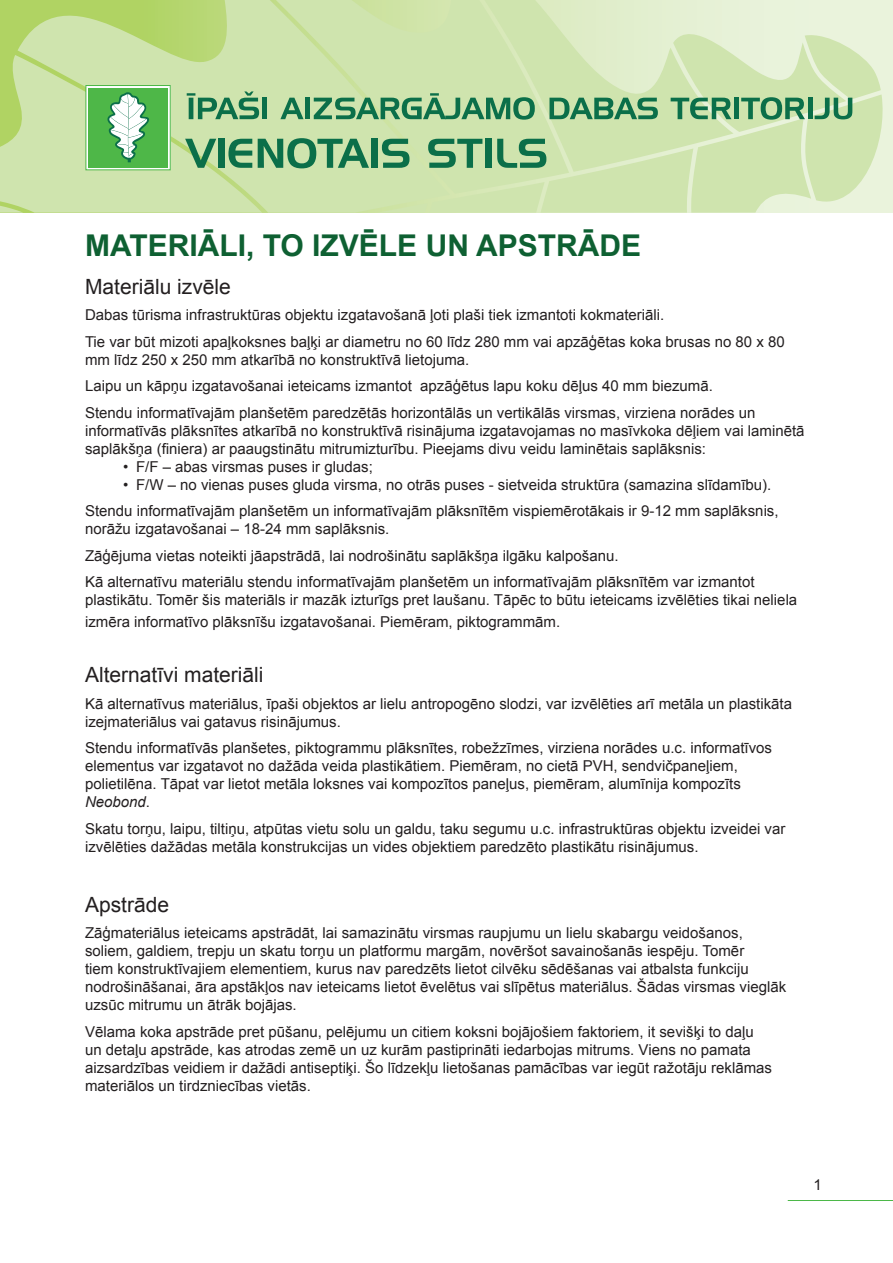
<style>
.page{position:relative;width:893px;height:1263px;background:#fff}
.page>*{position:absolute;margin:0;border:0;box-sizing:border-box;transform-origin:0 0}
.t1{font:700 30px "Arial";color:#0e6032}
.t2{font:21px "Arial";color:#231f20}
.Atelu_parakstiem{font:15px/18px "Arial";color:#231f20}
.s1{font-style:italic}
</style>
<div class="page">
<hr style="left:788px;top:1200px;width:105px;height:1px;background:#4cb848">
<svg style="left:0;top:0;width:888px;height:213px;background:#c1dca6"></svg>
<p class="t1" style="left:85px;top:225px;width:558px">MATERIĀLI, TO IZVĒLE UN APSTRĀDE</p>
<p class="t2" style="left:85px;top:273px;width:147px">Materiālu izvēle</p>
<p class="Atelu_parakstiem" style="left:85px;top:306px;width:581px">Dabas tūrisma infrastruktūras objektu izgatavošanā ļoti plaši tiek izmantoti kokmateriāli.</p>
<p class="Atelu_parakstiem" style="left:85px;top:333px;width:701px">Tie var būt mizoti apaļkoksnes baļķi ar diametru no 60 līdz 280 mm vai apzāģētas koka brusas no 80 x 80 mm līdz 250 x 250 mm atkarībā no konstruktīvā lietojuma.</p>
<p class="Atelu_parakstiem" style="left:85px;top:377px;width:629px">Laipu un kāpņu izgatavošanai ieteicams izmantot apzāģētus lapu koku dēļus 40 mm biezumā.</p>
<p class="Atelu_parakstiem" style="left:85px;top:404px;width:721px">Stendu informatīvajām planšetēm paredzētās horizontālās un vertikālās virsmas, virziena norādes un informatīvās plāksnītes atkarībā no konstruktīvā risinājuma izgatavojamas no masīvkoka dēļiem vai laminētā saplākšņa (finiera) ar paaugstinātu mitrumizturību. Pieejams divu veidu laminētais saplāksnis:</p>
<p class="Atelu_parakstiem" style="left:123px;top:458px;width:251px">• F/F ‒ abas virsmas puses ir gludas;</p>
<p class="Atelu_parakstiem" style="left:123px;top:476px;width:649px">• F/W ‒ no vienas puses gluda virsma, no otrās puses - sietveida struktūra (samazina slīdamību).</p>
<p class="Atelu_parakstiem" style="left:85px;top:502px;width:695px">Stendu informatīvajām planšetēm un informatīvajām plāksnītēm vispiemērotākais ir 9-12 mm saplāksnis, norāžu izgatavošanai ‒ 18-24 mm saplāksnis.</p>
<p class="Atelu_parakstiem" style="left:85px;top:547px;width:535px">Zāģējuma vietas noteikti jāapstrādā, lai nodrošinātu saplākšņa ilgāku kalpošanu.</p>
<p class="Atelu_parakstiem" style="left:85px;top:573px;width:714px">Kā alternatīvu materiālu stendu informatīvajām planšetēm un informatīvajām plāksnītēm var izmantot plastikātu. Tomēr šis materiāls ir mazāk izturīgs pret laušanu. Tāpēc to būtu ieteicams izvēlēties tikai neliela</p>
<p class="Atelu_parakstiem" style="left:85px;top:613px;width:477px">izmēra informatīvo plāksnīšu izgatavošanai. Piemēram, piktogrammām.</p>
<p class="t2" style="left:85px;top:661px;width:180px">Alternatīvi materiāli</p>
<p class="Atelu_parakstiem" style="left:85px;top:694px;width:708px">Kā alternatīvus materiālus, īpaši objektos ar lielu antropogēno slodzi, var izvēlēties arī metāla un plastikāta izejmateriālus vai gatavus risinājumus.</p>
<p class="Atelu_parakstiem" style="left:85px;top:739px;width:688px">Stendu informatīvās planšetes, piktogrammu plāksnītes, robežzīmes, virziena norādes u.c. informatīvos elementus var izgatavot no dažāda veida plastikātiem. Piemēram, no cietā PVH, sendvičpaneļiem, polietilēna. Tāpat var lietot metāla loksnes vai kompozītos paneļus, piemēram, alumīnija kompozīts <span class="s1">Neobond</span>.</p>
<p class="Atelu_parakstiem" style="left:85px;top:819px;width:702px">Skatu torņu, laipu, tiltiņu, atpūtas vietu solu un galdu, taku segumu u.c. infrastruktūras objektu izveidei var izvēlēties dažādas metāla konstrukcijas un vides objektiem paredzēto plastikātu risinājumus.</p>
<p class="t2" style="left:85px;top:891px;width:86px">Apstrāde</p>
<p class="Atelu_parakstiem" style="left:85px;top:924px;width:703px">Zāģmateriālus ieteicams apstrādāt, lai samazinātu virsmas raupjumu un lielu skabargu veidošanos, soliem, galdiem, trepju un skatu torņu un platformu margām, novēršot savainošanās iespēju. Tomēr<br>tiem konstruktīvajiem elementiem, kurus nav paredzēts lietot cilvēku sēdēšanas vai atbalsta funkciju nodrošināšanai, āra apstākļos nav ieteicams lietot ēvelētus vai slīpētus materiālus. Šādas virsmas vieglāk uzsūc mitrumu un ātrāk bojājas.</p>
<p class="Atelu_parakstiem" style="left:85px;top:1023px;width:688px">Vēlama koka apstrāde pret pūšanu, pelējumu un citiem koksni bojājošiem faktoriem, it sevišķi to daļu un detaļu apstrāde, kas atrodas zemē un uz kurām pastiprināti iedarbojas mitrums. Viens no pamata aizsardzības veidiem ir dažādi antiseptiķi. Šo līdzekļu lietošanas pamācības var iegūt ražotāju reklāmas materiālos un tirdzniecības vietās.</p>
<p class="Atelu_parakstiem" style="left:813px;top:1176px;width:10px">1</p>
</div>
